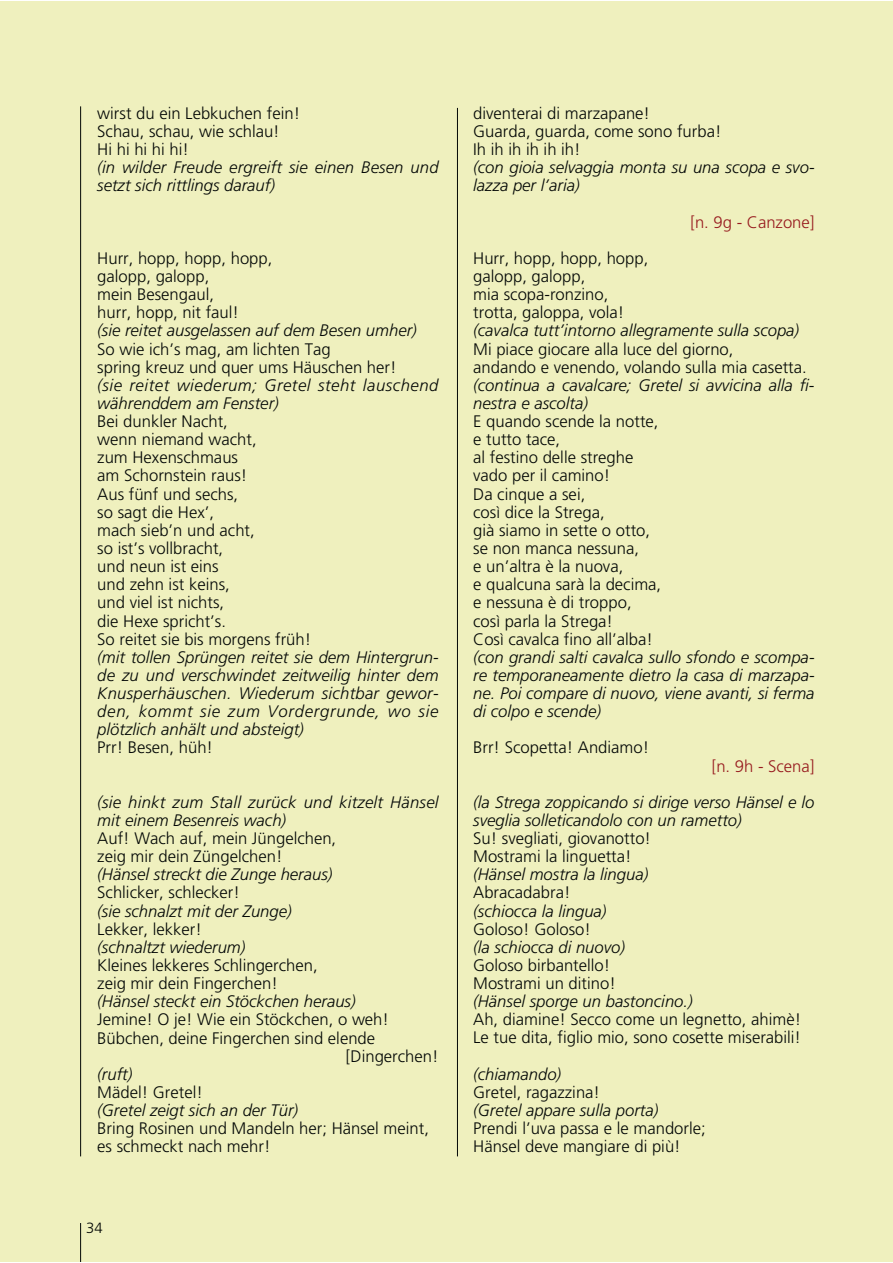
<style>
.page{position:relative;width:893px;height:1263px;background:#fff}
.page>*{position:absolute;margin:0;border:0;box-sizing:border-box;transform-origin:0 0}
.t1{font:300 16.65px/18.1px "Frutiger LT Std";color:#040806}
.t2{font:italic 300 16.65px/18.1px "Frutiger LT Std";color:#040806}
.t3{font:italic 300 16.65px/18.1px "Frutiger LT Std";letter-spacing:.03em;color:#040806}
.t4{font:300 16.65px "Frutiger LT Std";color:#971a1e}
.t5{font:300 14.85px "Frutiger LT Std";color:#040806}
</style>
<div class="page">
<div style="left:0;top:1px;width:892px;height:1260px;background:#eff0be"></div>
<hr style="left:457px;top:108px;width:1px;height:1048px;background:#040806">
<hr style="left:80px;top:106px;width:1px;height:1050px;background:#040806">
<hr style="left:80px;top:1223px;width:1px;height:38px;background:#040806">
<p class="t1" style="left:97px;top:105px;width:204px">wirst du ein Lebkuchen fein!<br>Schau, schau, wie schlau!<br>Hi hi hi hi hi!</p>
<p class="t2" style="left:97px;top:159px;width:343px">(in wilder Freude ergreift sie einen Besen und setzt sich rittlings darauf)</p>
<p class="t1" style="left:97px;top:250px;width:177px">Hurr, hopp, hopp, hopp, galopp, galopp,<br>mein Besengaul,<br>hurr, hopp, nit faul!</p>
<p class="t2" style="left:97px;top:322px;width:321px">(sie reitet ausgelassen auf dem Besen umher)</p>
<p class="t1" style="left:97px;top:340px;width:301px">So wie ich’s mag, am lichten Tag<br>spring kreuz und quer ums Häuschen her!</p>
<p class="t3" style="left:97px;top:377px;width:343px">(sie reitet wiederum; Gretel steht lauschend währenddem am Fenster)</p>
<p class="t1" style="left:97px;top:413px;width:215px">Bei dunkler Nacht,<br>wenn niemand wacht,<br>zum Hexenschmaus<br>am Schornstein raus!<br>Aus fünf und sechs,<br>so sagt die Hex’,<br>mach sieb’n und acht,<br>so ist’s vollbracht,<br>und neun ist eins<br>und zehn ist keins,<br>und viel ist nichts,<br>die Hexe spricht’s.<br>So reitet sie bis morgens früh!</p>
<p class="t2" style="left:97px;top:649px;width:343px;text-align:justify">(mit tollen Sprüngen reitet sie dem Hintergrun&shy;de zu und verschwindet zeitweilig hinter dem Knusperhäuschen. Wiederum sichtbar gewor&shy;den, kommt sie zum Vordergrunde, wo sie plötzlich anhält und absteigt)</p>
<p class="t1" style="left:97px;top:739px;width:117px">Prr! Besen, hüh!</p>
<p class="t2" style="left:97px;top:794px;width:343px">(sie hinkt zum Stall zurück und kitzelt Hänsel mit einem Besenreis wach)</p>
<p class="t1" style="left:97px;top:830px;width:240px">Auf! Wach auf, mein Jüngelchen, zeig mir dein Züngelchen!</p>
<p class="t2" style="left:97px;top:866px;width:237px">(Hänsel streckt die Zunge heraus)</p>
<p class="t1" style="left:97px;top:884px;width:144px">Schlicker, schlecker!</p>
<p class="t2" style="left:97px;top:902px;width:196px">(sie schnalzt mit der Zunge)</p>
<p class="t1" style="left:97px;top:921px;width:106px">Lekker, lekker!</p>
<p class="t2" style="left:97px;top:939px;width:150px">(schnaltzt wiederum)</p>
<p class="t1" style="left:97px;top:957px;width:222px">Kleines lekkeres Schlingerchen, zeig mir dein Fingerchen!</p>
<p class="t2" style="left:97px;top:993px;width:260px">(Hänsel steckt ein Stöckchen heraus)</p>
<p class="t1" style="left:97px;top:1011px;width:293px">Jemine! O je! Wie ein Stöckchen, o weh!</p>
<p class="t1" style="left:97px;top:1029px;width:279px">Bübchen, deine Fingerchen sind elende</p>
<p class="t1" style="left:346px;top:1048px;width:94px">[Dingerchen!</p>
<p class="t2" style="left:97px;top:1066px;width:37px">(ruft)</p>
<p class="t1" style="left:97px;top:1084px;width:107px">Mädel! Gretel!</p>
<p class="t2" style="left:97px;top:1102px;width:202px">(Gretel zeigt sich an der Tür)</p>
<p class="t1" style="left:97px;top:1120px;width:333px">Bring Rosinen und Mandeln her; Hänsel meint, es schmeckt nach mehr!</p>
<p class="t5" style="left:86px;top:1221px;width:18px">34</p>
<p class="t1" style="left:473px;top:105px;width:250px">diventerai di marzapane!<br>Guarda, guarda, come sono furba!<br>Ih ih ih ih ih ih!</p>
<p class="t2" style="left:473px;top:159px;width:343px">(con gioia selvaggia monta su una scopa e svo&shy;lazza per l’aria)</p>
<p class="t4" style="left:690px;top:215px;width:126px">[n. 9g - Canzone]</p>
<p class="t1" style="left:473px;top:250px;width:177px">Hurr, hopp, hopp, hopp, galopp, galopp,<br>mia scopa-ronzino, trotta, galoppa, vola!</p>
<p class="t2" style="left:473px;top:322px;width:327px">(cavalca tutt’intorno allegramente sulla scopa)</p>
<p class="t1" style="left:473px;top:340px;width:335px">Mi piace giocare alla luce del giorno,<br>andando e venendo, volando sulla mia casetta.</p>
<p class="t2" style="left:473px;top:377px;width:343px">(continua a cavalcare; Gretel si avvicina alla fi&shy;nestra e ascolta)</p>
<p class="t1" style="left:473px;top:413px;width:190px">E quando scende la notte, e tutto tace,<br>al festino delle streghe vado per il camino!<br>Da cinque a sei,<br>così dice la Strega,<br>già siamo in sette o otto, se non manca nessuna,<br>e un’altra è la nuova,<br>e qualcuna sarà la decima, e nessuna è di troppo, così parla la Strega!<br>Così cavalca fino all’alba!</p>
<p class="t2" style="left:473px;top:649px;width:343px;text-align:justify">(con grandi salti cavalca sullo sfondo e scompa&shy;re temporaneamente dietro la casa di marzapa&shy;ne. Poi compare di nuovo, viene avanti, si ferma di colpo e scende)</p>
<p class="t1" style="left:473px;top:739px;width:177px">Brr! Scopetta! Andiamo!</p>
<p class="t4" style="left:712px;top:758px;width:104px">[n. 9h - Scena]</p>
<p class="t2" style="left:473px;top:794px;width:343px">(la Strega zoppicando si dirige verso Hänsel e lo sveglia solleticandolo con un rametto)</p>
<p class="t1" style="left:473px;top:830px;width:179px">Su! svegliati, giovanotto!<br>Mostrami la linguetta!</p>
<p class="t2" style="left:473px;top:866px;width:177px">(Hänsel mostra la lingua)</p>
<p class="t1" style="left:473px;top:884px;width:99px">Abracadabra!</p>
<p class="t2" style="left:473px;top:902px;width:135px">(schiocca la lingua)</p>
<p class="t1" style="left:473px;top:921px;width:119px">Goloso! Goloso!</p>
<p class="t2" style="left:473px;top:939px;width:153px">(la schiocca di nuovo)</p>
<p class="t1" style="left:473px;top:957px;width:144px">Goloso birbantello!<br>Mostrami un ditino!</p>
<p class="t2" style="left:473px;top:993px;width:221px">(Hänsel sporge un bastoncino.)</p>
<p class="t1" style="left:473px;top:1011px;width:329px">Ah, diamine! Secco come un legnetto, ahimè!<br>Le tue dita, figlio mio, sono cosette miserabili!</p>
<p class="t2" style="left:473px;top:1066px;width:89px">(chiamando)</p>
<p class="t1" style="left:473px;top:1084px;width:128px">Gretel, ragazzina!</p>
<p class="t2" style="left:473px;top:1102px;width:187px">(Gretel appare sulla porta)</p>
<p class="t1" style="left:473px;top:1120px;width:234px">Prendi l’uva passa e le mandorle;<br>Hänsel deve mangiare di più!</p>
</div>
